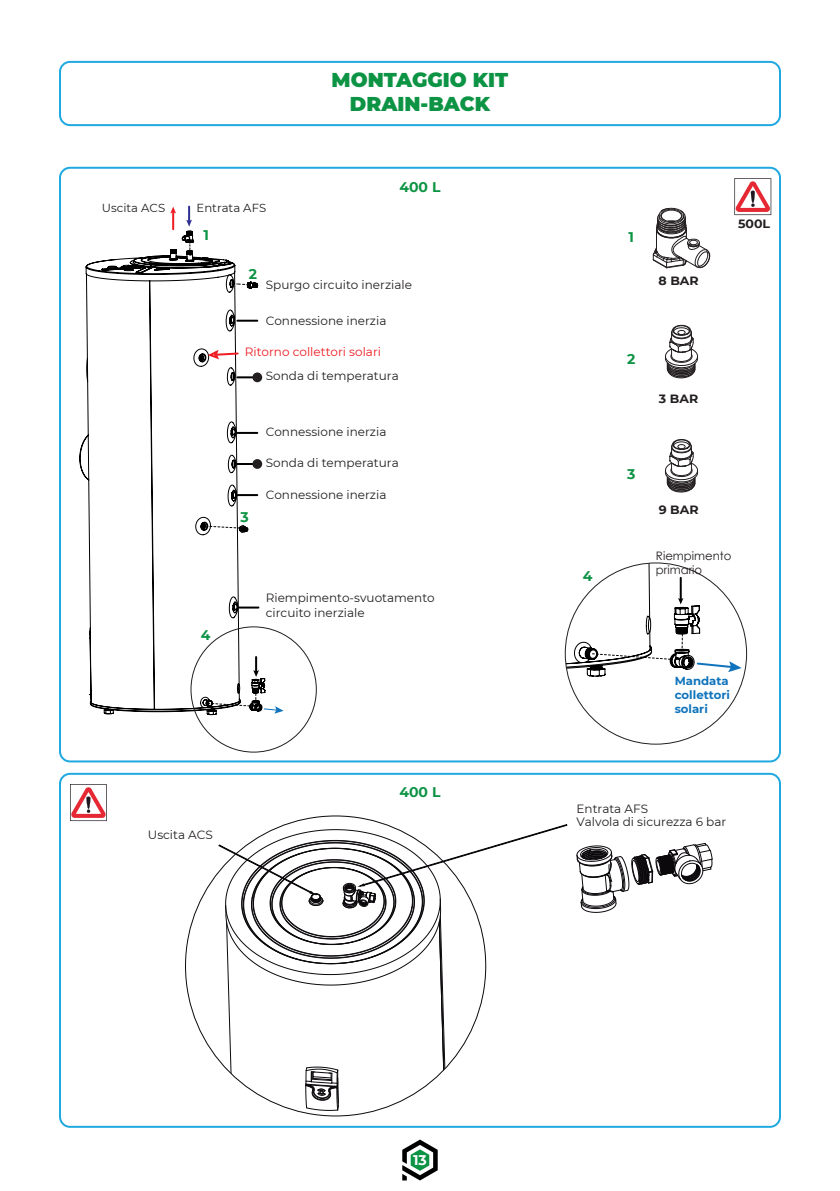
<style>
.page{position:relative;width:840px;height:1191px;background:#fff}
.page>*{position:absolute;margin:0;border:0;box-sizing:border-box;transform-origin:0 0}
.t1{font:900 20px/24px "Montserrat";color:#0d9344;text-align:center}
.t2{font:700 14px "Montserrat";color:#0d9344}
.t3{font:700 14px "Montserrat";color:#fff}
.t4{font:12px/14.4px "Montserrat";color:#231f20}
.t5{font:12px "Montserrat";color:#ee1d23}
.t6{font:700 12px "Montserrat";color:#231f20;scale:1.04 1}
.t7{font:700 11.6px/14px "Montserrat";color:#1074bc;text-align:justify}
.t8{font:11.6px "Montserrat";color:#231f20}
.t9{font:11.6px/14px "Century Gothic";color:#231f20}
</style>
<div class="page">
<svg style="left:402px;top:1139px;width:35px;height:41px"></svg>
<svg style="left:734px;top:178px;width:36px;height:37px"></svg>
<svg style="left:79px;top:231px;width:186px;height:484px"></svg>
<svg style="left:253px;top:657px;width:6px;height:20px"></svg>
<hr style="left:238px;top:606px;width:20px;height:2px;background:#000">
<hr style="left:237px;top:376px;width:20px;height:2px;background:#000">
<hr style="left:237px;top:432px;width:20px;height:2px;background:#000">
<hr style="left:237px;top:463px;width:20px;height:2px;background:#000">
<hr style="left:237px;top:494px;width:20px;height:2px;background:#000">
<hr style="left:237px;top:320px;width:20px;height:2px;background:#000">
<svg style="left:205px;top:348px;width:35px;height:12px"></svg>
<svg style="left:170px;top:207px;width:6px;height:22px"></svg>
<svg style="left:186px;top:207px;width:6px;height:19px"></svg>
<svg style="left:230px;top:283px;width:17px;height:2px"></svg>
<svg style="left:189px;top:243px;width:1px;height:12px"></svg>
<svg style="left:208px;top:693px;width:75px;height:20px"></svg>
<svg style="left:652px;top:207px;width:57px;height:62px"></svg>
<svg style="left:665px;top:324px;width:34px;height:55px"></svg>
<svg style="left:665px;top:439px;width:34px;height:54px"></svg>
<svg style="left:565px;top:563px;width:176px;height:113px"></svg>
<div style="left:252px;top:372px;width:10px;height:10px;background:#231f20;border-radius:50%"></div>
<div style="left:252px;top:459px;width:10px;height:10px;background:#231f20;border-radius:50%"></div>
<svg style="left:201px;top:525px;width:47px;height:8px"></svg>
<svg style="left:218px;top:824px;width:349px;height:292px"></svg>
<svg style="left:576px;top:843px;width:136px;height:69px"></svg>
<svg style="left:70px;top:784px;width:37px;height:37px"></svg>
<div style="left:59px;top:61px;width:721px;height:65px;border:2px solid #20a9e0;border-radius:10px"></div>
<div style="left:59px;top:773px;width:721px;height:354px;border:2px solid #20a9e0;border-radius:10px"></div>
<h1 class="t1" style="left:331px;top:67px;width:178px">MONTAGGIO KIT<br>DRAIN-BACK</h1>
<p class="t8" style="left:102px;top:200px;width:65px">Uscita ACS</p>
<p class="t8" style="left:196px;top:200px;width:71px">Entrata AFS</p>
<p class="t2" style="left:203px;top:225px;width:7px">1</p>
<p class="t2" style="left:399px;top:177px;width:43px">400 L</p>
<p class="t2" style="left:249px;top:264px;width:10px">2</p>
<p class="t4" style="left:266px;top:277px;width:148px">Spurgo circuito inerziale</p>
<p class="t4" style="left:266px;top:313px;width:122px">Connessione inerzia</p>
<p class="t5" style="left:245px;top:343px;width:138px">Ritorno collettori solari</p>
<p class="t4" style="left:266px;top:368px;width:134px">Sonda di temperatura</p>
<p class="t4" style="left:266px;top:423px;width:122px">Connessione inerzia</p>
<p class="t4" style="left:266px;top:455px;width:134px">Sonda di temperatura</p>
<p class="t2" style="left:201px;top:625px;width:11px">4</p>
<p class="t2" style="left:240px;top:507px;width:10px">3</p>
<p class="t4" style="left:266px;top:487px;width:122px">Connessione inerzia</p>
<p class="t4" style="left:266px;top:590px;width:170px">Riempimento-svuotamento circuito inerziale</p>
<p class="t4" style="left:148px;top:826px;width:67px">Uscita ACS</p>
<p class="t2" style="left:399px;top:781px;width:43px">400 L</p>
<p class="t2" style="left:582px;top:566px;width:11px">4</p>
<p class="t2" style="left:628px;top:227px;width:7px">1</p>
<p class="t6" style="left:658px;top:272px;width:40px">8 BAR</p>
<p class="t6" style="left:737px;top:215px;width:32px">500L</p>
<p class="t2" style="left:626px;top:349px;width:10px">2</p>
<p class="t6" style="left:658px;top:390px;width:39px">3 BAR</p>
<p class="t2" style="left:626px;top:464px;width:10px">3</p>
<p class="t6" style="left:658px;top:501px;width:40px">9 BAR</p>
<p class="t9" style="left:655px;top:548px;width:77px">Riempimento primario</p>
<p class="t7" style="left:674px;top:673px;width:57px">Mandata collettori solari</p>
<p class="t4" style="left:576px;top:801px;width:151px;line-height:13.6px">Entrata AFS<br>Valvola di sicurezza 6 bar</p>
<p class="t3" style="left:413px;top:1150px;width:15px">13</p>
</div>
